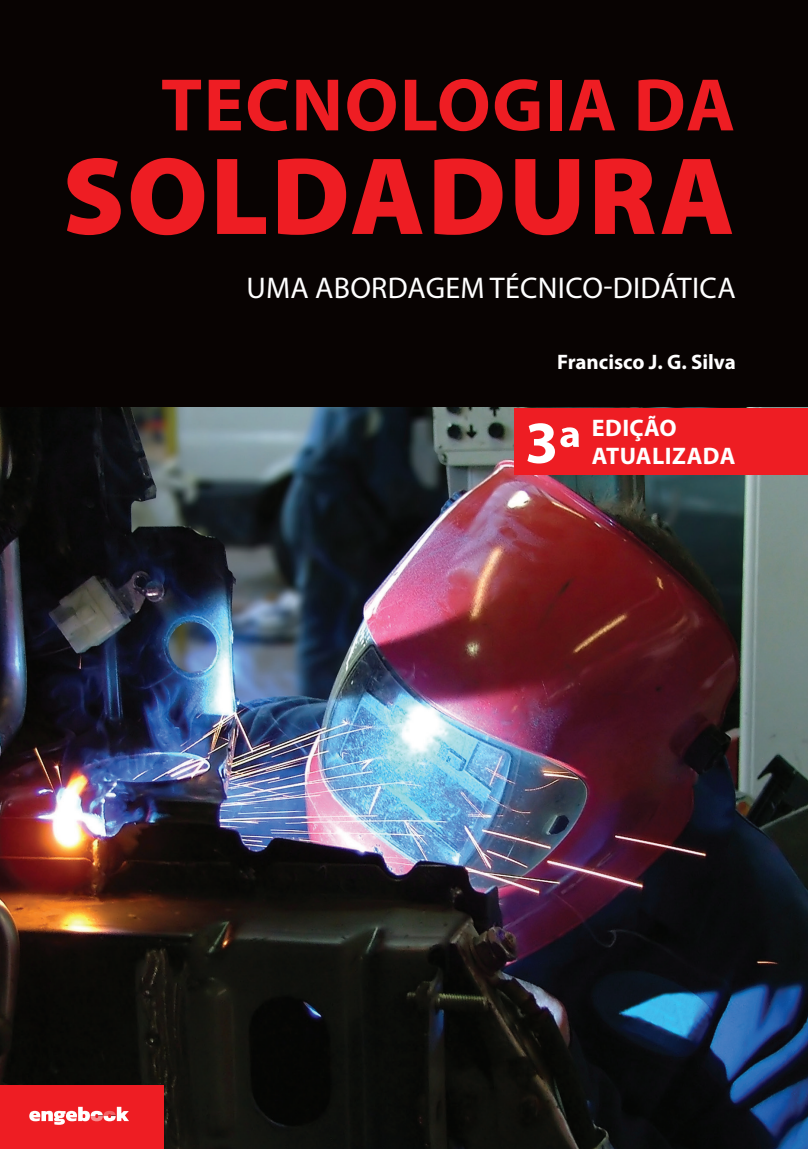
<style>
.page{position:relative;width:808px;height:1149px;background:#fff}
.page>*{position:absolute;margin:0;border:0;box-sizing:border-box;transform-origin:0 0}
.t1{font:900 111px "Myriad Pro";letter-spacing:.02em;color:#ee1d23}
.t2{font:700 75px "Myriad Pro";letter-spacing:.02em;color:#ee1d23}
.t3{font:700 60px "Myriad Pro";color:#fff}
.t4{font:30px "Myriad Pro";letter-spacing:.01em;color:#fff}
.t5{font:700 24px/28.5px "Myriad Pro";letter-spacing:.02em;color:#fff}
.t6{font:700 21px "Myriad Pro";color:#fff}
</style>
<div class="page">
<div style="left:0;top:0;width:808px;height:1148px;background:#080302"></div>
<img style="left:0;top:407px;width:808px;height:741px">
<div style="left:0;top:1084px;width:163px;height:64px;background:#ee1d23"></div>
<svg style="left:29px;top:1106px;width:100px;height:18px"></svg>
<div style="left:515px;top:407px;width:293px;height:67px;background:#ee1d23"></div>
<h2 class="t2" style="left:161px;top:63px;width:576px">TECNOLOGIA DA</h2>
<h1 class="t1" style="left:62px;top:133px;width:674px">SOLDADURA</h1>
<p class="t4" style="left:247px;top:271px;width:491px">UMA ABORDAGEM TÉCNICO-DIDÁTICA</p>
<p class="t6" style="left:557px;top:350px;width:180px">Francisco J. G. Silva</p>
<h3 class="t3" style="left:525px;top:409px;width:57px">3a</h3>
<p class="t5" style="left:592px;top:413px;width:145px">EDIÇÃO<br>ATUALIZADA</p>
</div>
